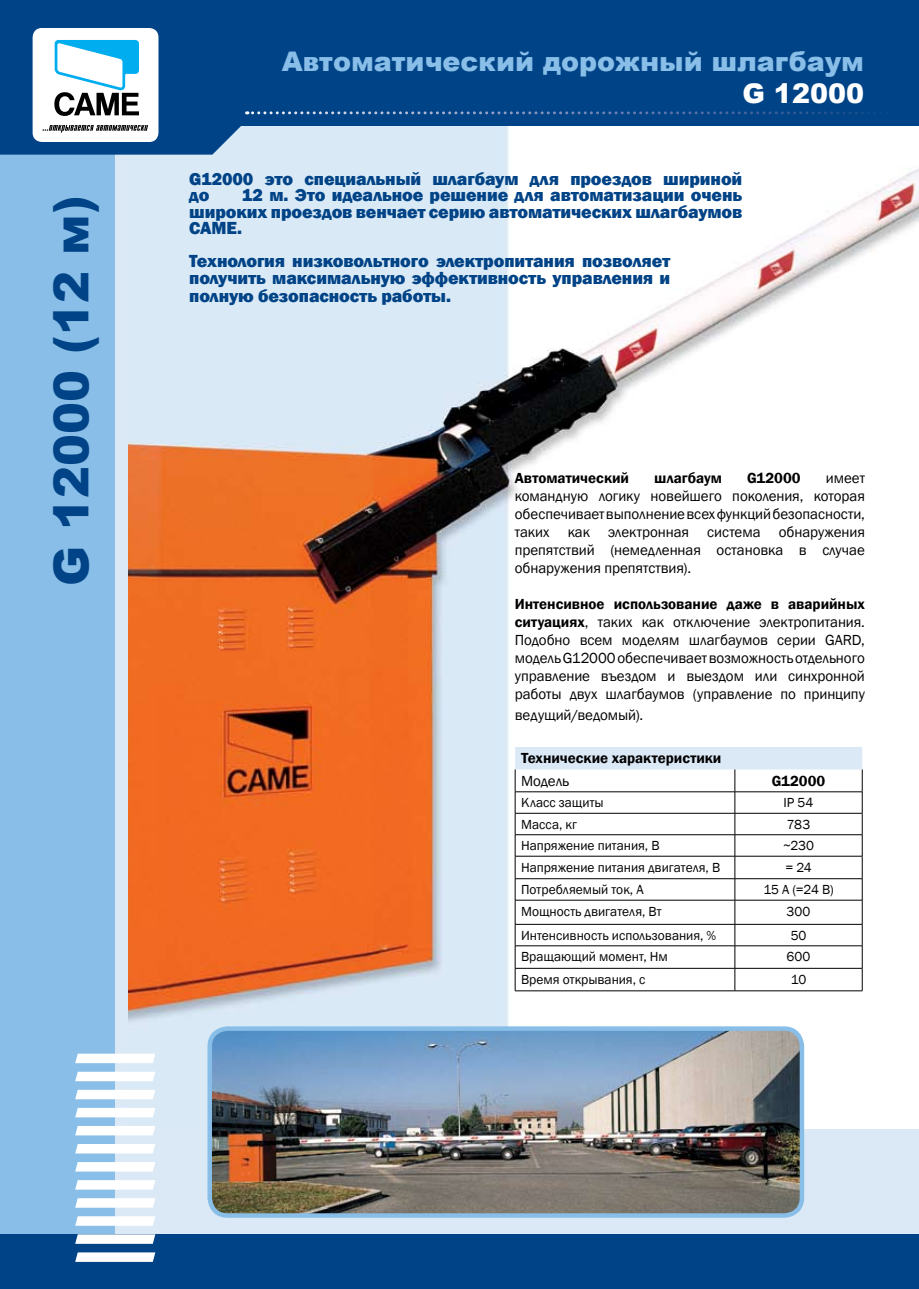
<style>
.page{position:relative;width:919px;height:1289px;background:#fff}
.page>*{position:absolute;margin:0;border:0;box-sizing:border-box;transform-origin:0 0}
.t1{font:900 48px "Arial";color:#004386}
.t2{font:900 27px "Arial";color:#88bee7}
.t3{font:900 27px "Arial";color:#fff}
.t4{font:800 18px/16.5px "Franklin Gothic";letter-spacing:-.005em;color:#004386;text-align:justify}
.t5{font:15px/18px "Franklin Gothic";letter-spacing:-.005em;color:#000;text-align:justify}
.t6{font:600 15px "Franklin Gothic";color:#000}
.t7{font:13.5px "Franklin Gothic";color:#000}
.s1{font-weight:600}
</style>
<div class="page">
<img style="left:127px;top:155px;width:791px;height:973px">
<div style="left:81px;top:1128px;width:837px;height:139px;background:#dbe9f7"></div>
<svg style="left:114px;top:155px;width:13px;height:1079px;fill:#dbe9f7"></svg>
<div style="left:0;top:0;width:114px;height:1287px;background:#88bee7"></div>
<div style="left:0;top:0;width:918px;height:126px;background:#004386"></div>
<div style="left:0;top:1234px;width:918px;height:54px;background:#004386"></div>
<svg style="left:75px;top:1053px;width:80px;height:10px"></svg>
<svg style="left:75px;top:1071px;width:80px;height:10px"></svg>
<svg style="left:75px;top:1089px;width:80px;height:10px"></svg>
<svg style="left:75px;top:1107px;width:80px;height:10px"></svg>
<svg style="left:75px;top:1125px;width:80px;height:10px"></svg>
<svg style="left:75px;top:1143px;width:80px;height:10px"></svg>
<svg style="left:75px;top:1161px;width:80px;height:10px"></svg>
<svg style="left:75px;top:1180px;width:80px;height:9px"></svg>
<svg style="left:75px;top:1198px;width:80px;height:9px"></svg>
<svg style="left:75px;top:1216px;width:80px;height:9px"></svg>
<svg style="left:75px;top:1234px;width:80px;height:9px"></svg>
<svg style="left:75px;top:1252px;width:80px;height:9px"></svg>
<img style="left:210px;top:1028px;width:591px;height:187px;border-radius:18px">
<div style="left:207px;top:1026px;width:597px;height:191px;border:4px solid #88bee7;border-radius:18px"></div>
<svg style="left:515px;top:747px;width:347px;height:243px"></svg>
<hr style="left:515px;top:990px;width:219px;height:1px;background:#000">
<hr style="left:734px;top:990px;width:128px;height:1px;background:#000">
<div style="left:33px;top:29px;width:125px;height:112px;background:#fff;border-radius:9px"></div>
<div style="left:33px;top:28px;width:125px;height:114px;border:2px solid #fff;border-radius:9px"></div>
<svg style="left:0;top:40px;width:919px;height:115px"></svg>
<h1 class="t1" style="left:36px;top:586px;width:391px;rotate:-90deg">G 12000 (12 м)</h1>
<h2 class="t2" style="left:281px;top:41px;width:584px">Автоматический дорожный шлагбаум</h2>
<h2 class="t3" style="left:742px;top:74px;width:123px">G 12000</h2>
<p class="t4" style="left:189px;top:170px;width:554px">G12000 это специальный шлагбаум для проездов шириной до</p>
<p class="t4" style="left:189px;top:187px;width:554px;text-indent:53px">12 м. Это идеальное решение для автоматизации очень широких проездов венчает серию автоматических шлагбаумов САМЕ.</p>
<p class="t4" style="left:189px;top:253px;width:482px;line-height:17.2px">Технология низковольтного электропитания позволяет получить максимальную эффективность управления и полную безопасность работы.</p>
<p class="t6" style="left:514px;top:468px;width:116px">Автоматический</p>
<p class="t6" style="left:654px;top:468px;width:69px">шлагбаум</p>
<p class="t6" style="left:747px;top:468px;width:55px">G12000</p>
<p class="t5" style="left:514px;top:469px;width:351px;text-indent:311px">имеет командную логику новейшего поколения, которая обеспечивает выполнение всех функций безопасности, таких как электронная система обнаружения препятствий (немедленная остановка в случае обнаружения препятствия).</p>
<p class="t5" style="left:514px;top:595px;width:351px"><span class="s1">Интенсивное использование даже в аварийных ситуациях</span>, таких как отключение электропитания.<br>Подобно всем моделям шлагбаумов серии GARD, модель G12000 обеспечивает возможность отдельного управление въездом и выездом или синхронной работы двух шлагбаумов (управление по принципу</p>
<p class="t5" style="left:514px;top:706px;width:130px">ведущий/ведомый).</p>
<p class="t6" style="left:521px;top:749px;width:202px">Технические характеристики</p>
<p class="t5" style="left:521px;top:772px;width:50px">Модель</p>
<p class="t6" style="left:771px;top:771px;width:55px">G12000</p>
<p class="t7" style="left:521px;top:794px;width:84px">Класс защиты</p>
<p class="t7" style="left:783px;top:794px;width:31px">IP 54</p>
<p class="t7" style="left:521px;top:815px;width:57px">Масса, кг</p>
<p class="t7" style="left:786px;top:815px;width:25px">783</p>
<p class="t7" style="left:521px;top:837px;width:140px">Напряжение питания, В</p>
<p class="t7" style="left:783px;top:837px;width:32px">~230</p>
<p class="t7" style="left:521px;top:858px;width:201px">Напряжение питания двигателя, В</p>
<p class="t7" style="left:785px;top:858px;width:28px">= 24</p>
<p class="t7" style="left:521px;top:881px;width:124px">Потребляемый ток, А</p>
<p class="t7" style="left:763px;top:881px;width:72px">15 А (=24 В)</p>
<p class="t7" style="left:521px;top:902px;width:142px">Мощность двигателя, Вт</p>
<p class="t7" style="left:786px;top:902px;width:25px">300</p>
<p class="t7" style="left:521px;top:926px;width:197px">Интенсивность использования, %</p>
<p class="t7" style="left:790px;top:926px;width:17px">50</p>
<p class="t7" style="left:521px;top:948px;width:148px">Вращающий момент, Нм</p>
<p class="t7" style="left:786px;top:948px;width:25px">600</p>
<p class="t7" style="left:521px;top:970px;width:126px">Время открывания, с</p>
<p class="t7" style="left:790px;top:970px;width:17px">10</p>
</div>
